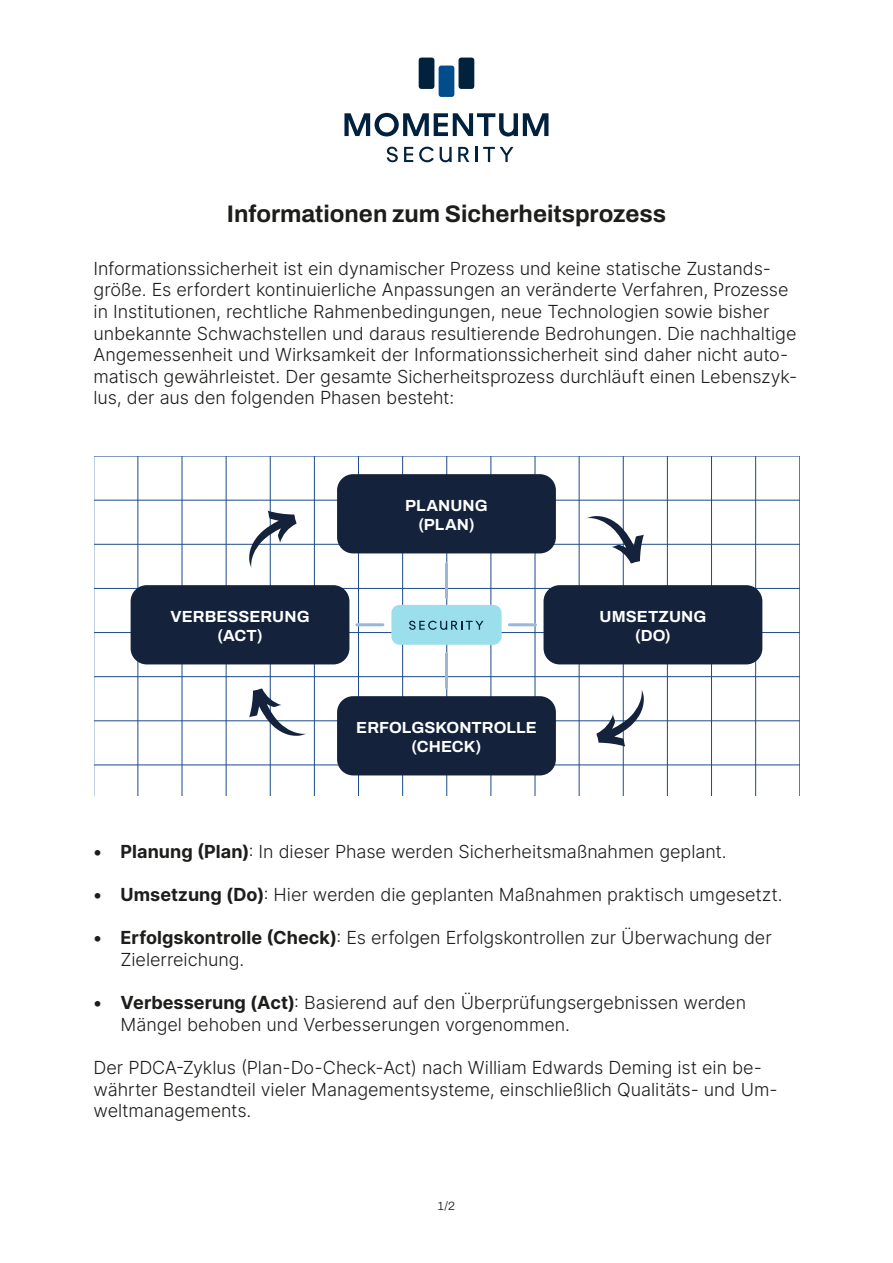
<style>
.page{position:relative;width:893px;height:1263px;background:#fff}
.page>*{position:absolute;margin:0;border:0;box-sizing:border-box;transform-origin:0 0}
.t1{font:700 24px "Archivo";color:#1d1d1b}
.t2{font:300 18px/21.6px "Inter";letter-spacing:-.005em;color:#1d1d1b}
.t3{font:700 16.05px/19.4px "Archivo";letter-spacing:.005em;color:#fff;text-align:center}
.t4{font:300 12px "Archivo";color:#1d1d1b}
.s1{font-weight:700}
</style>
<div class="page">
<hr style="left:138px;top:457px;width:1px;height:339px;background:#1d4b89">
<hr style="left:182px;top:457px;width:1px;height:339px;background:#1d4b89">
<hr style="left:226px;top:457px;width:1px;height:339px;background:#1d4b89">
<hr style="left:270px;top:457px;width:1px;height:339px;background:#1d4b89">
<hr style="left:314px;top:457px;width:1px;height:339px;background:#1d4b89">
<hr style="left:358px;top:457px;width:1px;height:339px;background:#1d4b89">
<hr style="left:402px;top:457px;width:1px;height:339px;background:#1d4b89">
<hr style="left:446px;top:457px;width:1px;height:339px;background:#1d4b89">
<hr style="left:491px;top:457px;width:1px;height:339px;background:#1d4b89">
<hr style="left:535px;top:457px;width:1px;height:339px;background:#1d4b89">
<hr style="left:579px;top:457px;width:1px;height:339px;background:#1d4b89">
<hr style="left:623px;top:457px;width:1px;height:339px;background:#1d4b89">
<hr style="left:667px;top:457px;width:1px;height:339px;background:#1d4b89">
<hr style="left:711px;top:457px;width:1px;height:339px;background:#1d4b89">
<hr style="left:755px;top:457px;width:1px;height:339px;background:#1d4b89">
<hr style="left:94px;top:500px;width:705px;height:1px;background:#1d4b89">
<hr style="left:94px;top:544px;width:705px;height:1px;background:#1d4b89">
<hr style="left:94px;top:588px;width:705px;height:1px;background:#1d4b89">
<hr style="left:94px;top:632px;width:705px;height:1px;background:#1d4b89">
<hr style="left:94px;top:676px;width:705px;height:1px;background:#1d4b89">
<hr style="left:94px;top:720px;width:705px;height:1px;background:#1d4b89">
<hr style="left:94px;top:765px;width:705px;height:1px;background:#1d4b89">
<hr style="left:445px;top:564px;width:3px;height:34px;background:#014c8d">
<hr style="left:445px;top:654px;width:3px;height:34px;background:#014c8d">
<hr style="left:357px;top:623px;width:26px;height:3px;background:#014c8d">
<hr style="left:509px;top:623px;width:27px;height:3px;background:#014c8d">
<svg style="left:344px;top:113px;width:204px;height:23px"></svg>
<svg style="left:387px;top:147px;width:11px;height:15px"></svg>
<svg style="left:404px;top:147px;width:9px;height:15px"></svg>
<svg style="left:419px;top:147px;width:15px;height:15px"></svg>
<svg style="left:440px;top:147px;width:12px;height:15px"></svg>
<svg style="left:458px;top:147px;width:11px;height:15px"></svg>
<svg style="left:475px;top:147px;width:2px;height:15px"></svg>
<svg style="left:483px;top:147px;width:30px;height:15px"></svg>
<div style="left:419px;top:58px;width:15px;height:31px;background:#01213d;border-radius:3px"></div>
<div style="left:459px;top:58px;width:15px;height:31px;background:#01213d;border-radius:3px"></div>
<div style="left:439px;top:66px;width:15px;height:31px;background:#014c8d;border-radius:3px"></div>
<div style="left:131px;top:585px;width:218px;height:79px;background:#14233b;border-radius:16px"></div>
<div style="left:543px;top:585px;width:219px;height:79px;background:#14233b;border-radius:16px"></div>
<div style="left:337px;top:474px;width:219px;height:79px;background:#14233b;border-radius:16px"></div>
<div style="left:337px;top:696px;width:219px;height:79px;background:#14233b;border-radius:16px"></div>
<div style="left:391px;top:605px;width:111px;height:40px;background:#9adfeb;border-radius:8px"></div>
<svg style="left:409px;top:621px;width:74px;height:9px"></svg>
<svg style="left:248px;top:511px;width:49px;height:58px"></svg>
<svg style="left:596px;top:688px;width:49px;height:58px"></svg>
<svg style="left:586px;top:515px;width:58px;height:49px"></svg>
<svg style="left:249px;top:688px;width:58px;height:49px"></svg>
<h1 class="t1" style="left:227px;top:196px;width:441px">Informationen zum Sicherheitsprozess</h1>
<p class="t2" style="left:94px;top:257px;width:705px">Informationssicherheit ist ein dynamischer Prozess und keine statische Zustands&shy;größe. Es erfordert kontinuierliche Anpassungen an veränderte Verfahren, Prozesse in Institutionen, rechtliche Rahmenbedingungen, neue Technologien sowie bisher unbekannte Schwachstellen und daraus resultierende Bedrohungen. Die nachhaltige Angemessenheit und Wirksamkeit der Informationssicherheit sind daher nicht auto&shy;matisch gewährleistet. Der gesamte Sicherheitsprozess durchläuft einen Lebenszyk&shy;lus, der aus den folgenden Phasen besteht:</p>
<p class="t3" style="left:405px;top:496px;width:84px">PLANUNG (PLAN)</p>
<p class="t3" style="left:170px;top:607px;width:141px">VERBESSERUNG (ACT)</p>
<p class="t3" style="left:600px;top:607px;width:108px">UMSETZUNG (DO)</p>
<p class="t3" style="left:356px;top:718px;width:182px">ERFOLGSKONTROLLE (CHECK)</p>
<p class="t2" style="left:94px;top:840px;width:635px"><span class="s1">• Planung (Plan)</span>: In dieser Phase werden Sicherheitsmaßnahmen geplant.</p>
<p class="t2" style="left:94px;top:883px;width:691px"><span class="s1">• Umsetzung (Do)</span>: Hier werden die geplanten Maßnahmen praktisch umgesetzt.</p>
<p class="t2" style="left:121px;top:927px;width:653px;text-indent:-27px"><span class="s1">• Erfolgskontrolle (Check)</span>: Es erfolgen Erfolgskontrollen zur Überwachung der<br>Zielerreichung.</p>
<p class="t2" style="left:121px;top:991px;width:627px;text-indent:-27px"><span class="s1">• Verbesserung (Act)</span>: Basierend auf den Überprüfungsergebnissen werden<br>Mängel behoben und Verbesserungen vorgenommen.</p>
<p class="t2" style="left:94px;top:1056px;width:686px">Der PDCA-Zyklus (Plan-Do-Check-Act) nach William Edwards Deming ist ein be&shy;währter Bestandteil vieler Managementsysteme, einschließlich Qualitäts- und Um&shy;weltmanagements.</p>
<p class="t4" style="left:438px;top:1197px;width:19px">1/2</p>
</div>
